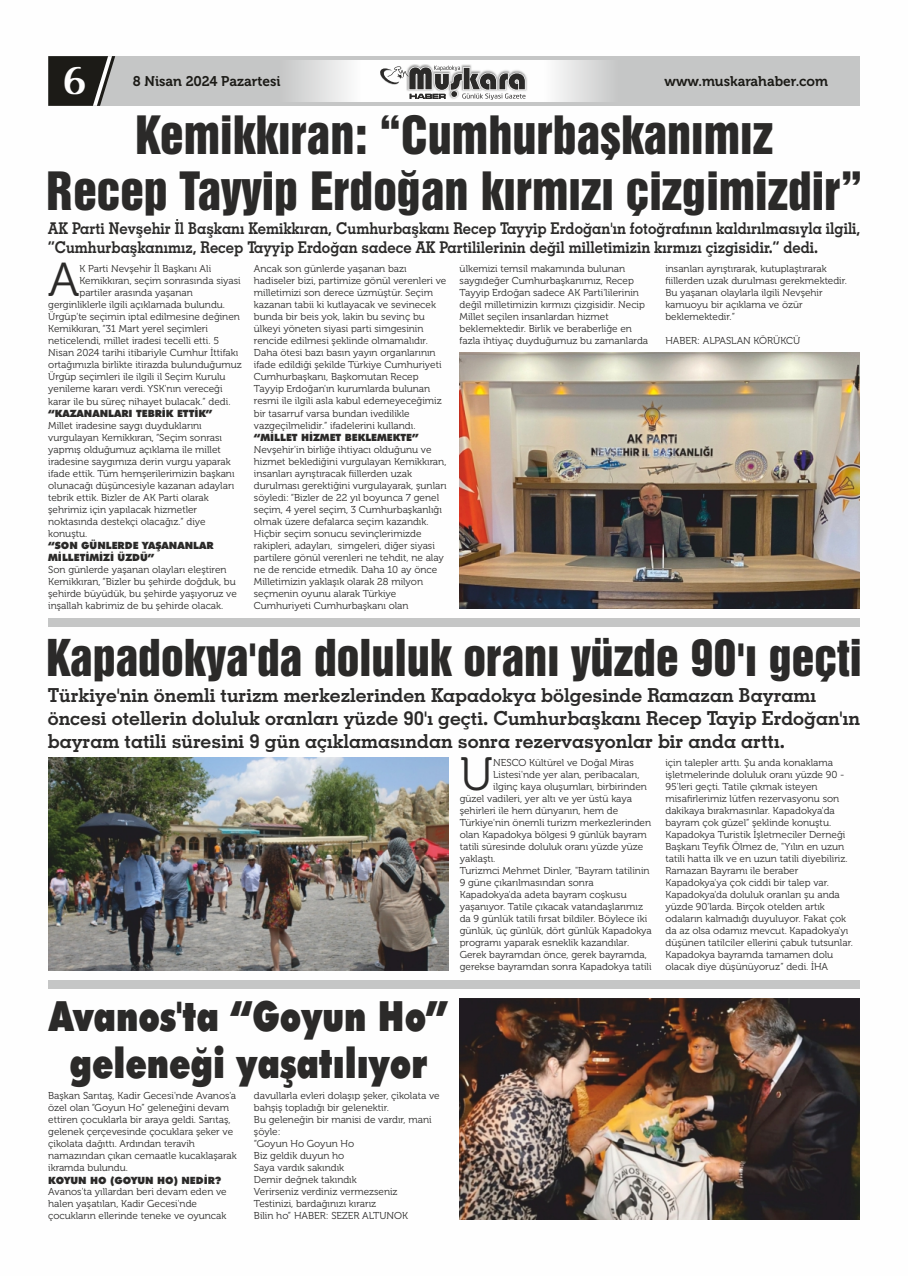
<style>
.page{position:relative;width:908px;height:1276px;background:#fff}
.page>*{position:absolute;margin:0;border:0;box-sizing:border-box;transform-origin:0 0}
.t1{font:48.2px/55.6px "Swiss 921 BT";color:#2b2a29;text-align:center}
.t2{font:47.5px "Museo 300";color:#2b2a29}
.t3{font:46.7px "Museo 300";color:#2b2a29}
.t4{font:46.3px "Swiss 921 BT";color:#2b2a29}
.t5{font:900 41.7px/47.5px "Futura BT";color:#2b2a29;text-align:center;scale:.8 1}
.t6{font:700 40.3px "Optima";color:#fefefe}
.t7{font:19.3px/23.2px "Geometric Slabserif 703 Bold BT";color:#2b2a29}
.t8{font:16.2px/19.4px "Geometric Slabserif 703 Bold BT";color:#2b2a29;scale:.92 1}
.t9{font:14px "Museo 700";color:#1c1b17}
.t10{font:10px/12px "Museo 300";color:#2b2a29}
.t11{font:900 10px/12px "Futura BT";color:#2b2a29}
</style>
<div class="page">
<svg style="left:115px;top:56px;width:744px;height:50px;background:#cecfcf"></svg>
<svg style="left:48px;top:56px;width:67px;height:50px;background:#3d3c39"></svg>
<img style="left:406px;top:64px;width:121px;height:36px">
<svg style="left:378px;top:66px;width:148px;height:36px"></svg>
<img style="left:459px;top:353px;width:400px;height:256px">
<div style="left:48px;top:618px;width:811px;height:9px;background:#c5c6c6"></div>
<img style="left:48px;top:757px;width:400px;height:213px">
<div style="left:48px;top:980px;width:811px;height:9px;background:#c5c6c6"></div>
<img style="left:459px;top:999px;width:400px;height:220px">
<h3 class="t6" style="left:62px;top:63px;width:26px">6</h3>
<h3 class="t9" style="left:133px;top:78px;width:153px">3 Haziran 20204 P23 Cumart</h3>
<h3 class="t9" style="left:133px;top:75px;width:62px">8 Nisan 2</h3>
<h3 class="t9" style="left:229px;top:75px;width:74px">azartesi esi</h3>
<h3 class="t9" style="left:664px;top:78px;width:36px">www</h3>
<h3 class="t9" style="left:750px;top:75px;width:79px">ahaber..com</h3>
<h1 class="t1" style="left:46px;top:114px;width:817px">Kemikkıran: “Cumhurbaşkanımız<br>Recep Tayyip Erdoğan kırmızı çizgimizdir”</h1>
<h3 class="t9" style="left:698px;top:75px;width:131px">.muskarahaber com</h3>
<h3 class="t9" style="left:664px;top:78px;width:88px">www.muskar</h3>
<p class="t8" style="left:48px;top:220px;width:884px">AK Parti Nevşehir İl Başkanı Kemikkıran, Cumhurbaşkanı Recep Tayyip Erdoğan'ın fotoğrafının kaldırılmasıyla ilgili, “Cumhurbaşkanımız, Recep Tayyip Erdoğan sadece AK Partililerinin değil milletimizin kırmızı çizgisidir.” dedi.</p>
<h2 class="t2" style="left:48px;top:261px;width:33px">A</h2>
<p class="t10" style="left:79px;top:264px;width:133px">K Parti Nevşehir İl Başkanı Ali</p>
<p class="t10" style="left:79px;top:276px;width:163px">Kemikkıran, seçim sonrasında siyasi</p>
<p class="t10" style="left:79px;top:288px;width:115px">partiler arasında yaşanan</p>
<p class="t10" style="left:48px;top:300px;width:178px">gerginliklerle ilgili açıklamada bulundu.</p>
<p class="t10" style="left:48px;top:312px;width:193px">Ürgüp'te seçimin iptal edilmesine değinen</p>
<p class="t10" style="left:48px;top:324px;width:161px">Kemikkıran, “31 Mart yerel seçimleri</p>
<p class="t10" style="left:48px;top:336px;width:172px">neticelendi, millet iradesi tecelli etti. 5</p>
<p class="t10" style="left:48px;top:348px;width:191px">Nisan 2024 tarihi itibariyle Cumhur İttifakı</p>
<p class="t10" style="left:48px;top:360px;width:195px">ortağımızla birlikte itirazda bulunduğumuz</p>
<p class="t10" style="left:48px;top:372px;width:179px">Ürgüp seçimleri ile ilgili il Seçim Kurulu</p>
<p class="t10" style="left:48px;top:384px;width:176px">yenileme kararı verdi. YSK'nın vereceği</p>
<p class="t10" style="left:48px;top:396px;width:184px">karar ile bu süreç nihayet bulacak.” dedi.</p>
<p class="t11" style="left:48px;top:408px;width:166px">“KAZANANLARI TEBRİK ETTİK”</p>
<p class="t10" style="left:48px;top:420px;width:188px">Millet iradesine saygı duyduklarını vurgulayan Kemikkıran, “Seçim sonrası yapmış olduğumuz açıklama ile millet iradesine saygımıza derin vurgu yaparak ifade ettik. Tüm hemşerilerimizin başkanı olunacağı düşüncesiyle kazanan adayları tebrik ettik. Bizler de AK Parti olarak şehrimiz için yapılacak hizmetler noktasında destekçi olacağız.” diye konuştu.</p>
<p class="t11" style="left:48px;top:540px;width:167px">“SON GÜNLERDE YAŞANANLAR<br>MİLLETİMİZİ ÜZDÜ”</p>
<p class="t10" style="left:48px;top:564px;width:190px">Son günlerde yaşanan olayları eleştiren Kemikkıran, “Bizler bu şehirde doğduk, bu şehirde büyüdük, bu şehirde yaşıyoruz ve inşallah kabrimiz de bu şehirde olacak.</p>
<p class="t10" style="left:254px;top:264px;width:194px">Ancak son günlerde yaşanan bazı hadiseler bizi, partimize gönül verenleri ve milletimizi son derece üzmüştür. Seçim kazanan tabii ki kutlayacak ve sevinecek bunda bir beis yok, lakin bu sevinç bu ülkeyi yöneten siyasi parti simgesinin rencide edilmesi şeklinde olmamalıdır.<br>Daha ötesi bazı basın yayın organlarının ifade edildiği şekilde Türkiye Cumhuriyeti Cumhurbaşkanı, Başkomutan Recep Tayyip Erdoğan'ın kurumlarda bulunan resmi ile ilgili asla kabul edemeyeceğimiz bir tasarruf varsa bundan ivedilikle vazgeçilmelidir.” ifadelerini kullandı.</p>
<p class="t11" style="left:254px;top:432px;width:166px">“MİLLET HİZMET BEKLEMEKTE”</p>
<p class="t10" style="left:254px;top:444px;width:194px">Nevşehir'in birliğe ihtiyacı olduğunu ve hizmet beklediğini vurgulayan Kemikkıran, insanları ayrıştıracak fiillerden uzak durulması gerektiğini vurgulayarak, şunları söyledi: “Bizler de 22 yıl boyunca 7 genel seçim, 4 yerel seçim, 3 Cumhurbaşkanlığı olmak üzere defalarca seçim kazandık.<br>Hiçbir seçim sonucu sevinçlerimizde rakipleri, adayları, simgeleri, diğer siyasi partilere gönül verenleri ne tehdit, ne alay ne de rencide etmedik. Daha 10 ay önce Milletimizin yaklaşık olarak 28 milyon seçmenin oyunu alarak Türkiye Cumhuriyeti Cumhurbaşkanı olan</p>
<p class="t10" style="left:459px;top:264px;width:190px">ülkemizi temsil makamında bulunan saygıdeğer Cumhurbaşkanımız, Recep Tayyip Erdoğan sadece AK Parti'lilerinin değil milletimizin kırmızı çizgisidir. Necip Millet seçilen insanlardan hizmet beklemektedir. Birlik ve beraberliğe en fazla ihtiyaç duyduğumuz bu zamanlarda</p>
<p class="t10" style="left:665px;top:264px;width:183px">insanları ayrıştırarak, kutuplaştırarak fiillerden uzak durulması gerekmektedir.<br>Bu yaşanan olaylarla ilgili Nevşehir kamuoyu bir açıklama ve özür beklemektedir.”</p>
<p class="t10" style="left:665px;top:336px;width:136px">HABER: ALPASLAN KÖRÜKCÜ</p>
<h3 class="t4" style="left:46px;top:640px;width:816px">Kapadokya'da doluluk oranı yüzde 90'ı geçti</h3>
<p class="t7" style="left:48px;top:685px;width:813px">Türkiye'nin önemli turizm merkezlerinden Kapadokya bölgesinde Ramazan Bayramı öncesi otellerin doluluk oranları yüzde 90'ı geçti. Cumhurbaşkanı Recep Tayip Erdoğan'ın bayram tatili süresini 9 gün açıklamasından sonra rezervasyonlar bir anda arttı.</p>
<p class="t10" style="left:493px;top:758px;width:142px">NESCO Kültürel ve Doğal Miras</p>
<h3 class="t3" style="left:459px;top:755px;width:35px">U</h3>
<p class="t10" style="left:665px;top:758px;width:189px">için talepler arttı. Şu anda konaklama işletmelerinde doluluk oranı yüzde 90 - 95'leri geçti. Tatile çıkmak isteyen misafirlerimiz lütfen rezervasyonu son dakikaya bırakmasınlar. Kapadokya'da bayram çok güzel” şeklinde konuştu.<br>Kapadokya Turistik İşletmeciler Derneği Başkanı Teyfik Ölmez de, "Yılın en uzun tatili hatta ilk ve en uzun tatili diyebiliriz.<br>Ramazan Bayramı ile beraber Kapadokya'ya çok ciddi bir talep var.<br>Kapadokya'da doluluk oranları şu anda yüzde 90'larda. Birçok otelden artık odaların kalmadığı duyuluyor. Fakat çok da az olsa odamız mevcut. Kapadokya'yı düşünen tatilciler ellerini çabuk tutsunlar.<br>Kapadokya bayramda tamamen dolu olacak diye düşünüyoruz” dedi. İHA</p>
<p class="t10" style="left:493px;top:770px;width:148px">Listesi'nde yer alan, peribacaları,</p>
<p class="t10" style="left:493px;top:782px;width:155px">ilginç kaya oluşumları, birbirinden</p>
<p class="t10" style="left:459px;top:794px;width:174px">güzel vadileri, yer altı ve yer üstü kaya</p>
<p class="t10" style="left:459px;top:806px;width:160px">şehirleri ile hem dünyanın, hem de</p>
<p class="t10" style="left:459px;top:818px;width:193px">Türkiye'nin önemli turizm merkezlerinden</p>
<p class="t10" style="left:459px;top:830px;width:188px">olan Kapadokya bölgesi 9 günlük bayram</p>
<p class="t10" style="left:459px;top:842px;width:185px">tatili süresinde doluluk oranı yüzde yüze</p>
<p class="t10" style="left:459px;top:854px;width:37px">yaklaştı.</p>
<p class="t10" style="left:459px;top:866px;width:191px">Turizmci Mehmet Dinler, "Bayram tatilinin</p>
<p class="t10" style="left:459px;top:878px;width:135px">9 güne çıkarılmasından sonra</p>
<p class="t10" style="left:459px;top:890px;width:168px">Kapadokya'da adeta bayram coşkusu</p>
<p class="t10" style="left:459px;top:902px;width:185px">yaşanıyor. Tatile çıkacak vatandaşlarımız</p>
<p class="t10" style="left:459px;top:914px;width:189px">da 9 günlük tatili fırsat bildiler. Böylece iki</p>
<p class="t10" style="left:459px;top:926px;width:193px">günlük, üç günlük, dört günlük Kapadokya</p>
<p class="t10" style="left:459px;top:938px;width:171px">programı yaparak esneklik kazandılar.</p>
<p class="t10" style="left:459px;top:950px;width:188px">Gerek bayramdan önce, gerek bayramda,</p>
<p class="t10" style="left:459px;top:962px;width:193px">gerekse bayramdan sonra Kapadokya tatili</p>
<h3 class="t5" style="left:49px;top:996px;width:500px">Avanos'ta “Goyun Ho” geleneği yaşatılıyor</h3>
<p class="t10" style="left:48px;top:1090px;width:190px">Başkan Sarıtaş, Kadir Gecesi'nde Avanos'a özel olan “Goyun Ho” geleneğini devam ettiren çocuklarla bir araya geldi. Sarıtaş, gelenek çerçevesinde çocuklara şeker ve çikolata dağıttı. Ardından teravih namazından çıkan cemaatle kucaklaşarak ikramda bulundu.</p>
<p class="t11" style="left:48px;top:1175px;width:174px">KOYUN HO (GOYUN HO) NEDİR?</p>
<p class="t10" style="left:48px;top:1186px;width:180px">Avanos'ta yıllardan beri devam eden ve halen yaşatılan, Kadir Gecesi'nde çocukların ellerinde teneke ve oyuncak</p>
<p class="t10" style="left:254px;top:1090px;width:187px">davullarla evleri dolaşıp şeker, çikolata ve bahşiş topladığı bir gelenektir.<br>Bu geleneğin bir manisi de vardır, mani şöyle:<br>“Goyun Ho Goyun Ho<br>Biz geldik duyun ho<br>Saya vardık sakındık<br>Demir değnek takındık<br>Verirseniz verdiniz vermezseniz<br>Testinizi, bardağınızı kırarız<br>Bilin ho” HABER: SEZER ALTUNOK</p>
</div>
